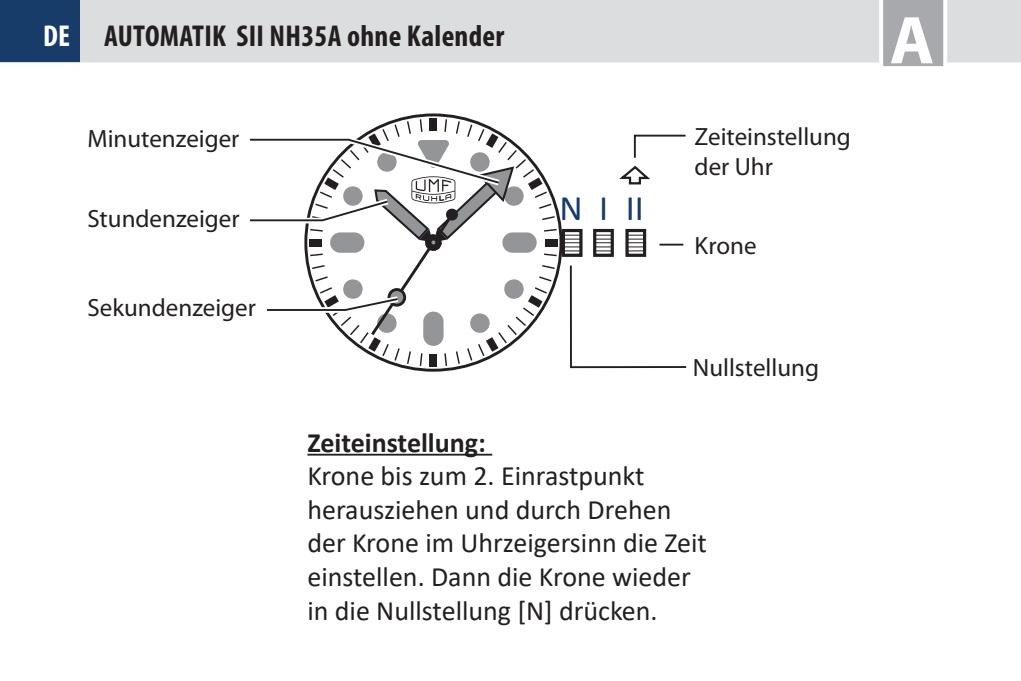
<style>
.page{position:relative;width:1021px;height:681px;background:#fff}
.page>*{position:absolute;margin:0;border:0;box-sizing:border-box;transform-origin:0 0}
.t1{font:700 68px "Myriad Pro";color:#fff}
.t2{font:36px "Calibri";color:#173c6a}
.t3{font:700 condensed 30.4px "Myriad Pro";letter-spacing:.01em;color:#231f20}
.t4{font:28px/33.6px "Calibri";color:#231f20}
.t5{font:700 28px "Calibri";color:#231f20}
.t6{font:24.8px/30px "Myriad Pro";color:#231f20}
.s1{color:#fff}
</style>
<div class="page">
<div style="left:79px;top:0;width:941px;height:62px;background:#dcdddf"></div>
<div style="left:0;top:0;width:79px;height:62px;background:#173c6a"></div>
<svg style="left:879px;top:0;width:68px;height:67px;background:#b2b3b7"></svg>
<hr style="left:307px;top:453px;width:185px;height:2px;background:#231f20">
<svg style="left:396px;top:113px;width:74px;height:258px"></svg>
<svg style="left:249px;top:119px;width:438px;height:250px"></svg>
<hr style="left:659px;top:243px;width:24px;height:3px;background:#fff">
<hr style="left:659px;top:243px;width:24px;height:2px;background:#231f20">
<p class="t3" style="left:43px;top:17px;width:463px"><span class="s1">DE</span> AUTOMATIK SII NH35A ohne Kalender</p>
<h1 class="t1" style="left:889px;top:-4px;width:46px">A</h1>
<p class="t6" style="left:87px;top:123px;width:154px">Minutenzeiger</p>
<p class="t6" style="left:694px;top:121px;width:158px">Zeiteinstellung der Uhr</p>
<p class="t6" style="left:87px;top:203px;width:154px">Stundenzeiger</p>
<p class="t6" style="left:87px;top:292px;width:170px">Sekundenzeiger</p>
<p class="t2" style="left:559px;top:183px;width:86px">NIII</p>
<p class="t6" style="left:694px;top:230px;width:63px">Krone</p>
<p class="t6" style="left:693px;top:352px;width:128px">Nullstellung</p>
<p class="t5" style="left:307px;top:422px;width:180px">Zeiteinstellung:</p>
<p class="t4" style="left:307px;top:458px;width:401px">Krone bis zum 2. Einrastpunkt herausziehen und durch Drehen der Krone im Uhrzeigersinn die Zeit einstellen. Dann die Krone wieder in die Nullstellung [N] drücken.</p>
</div>
